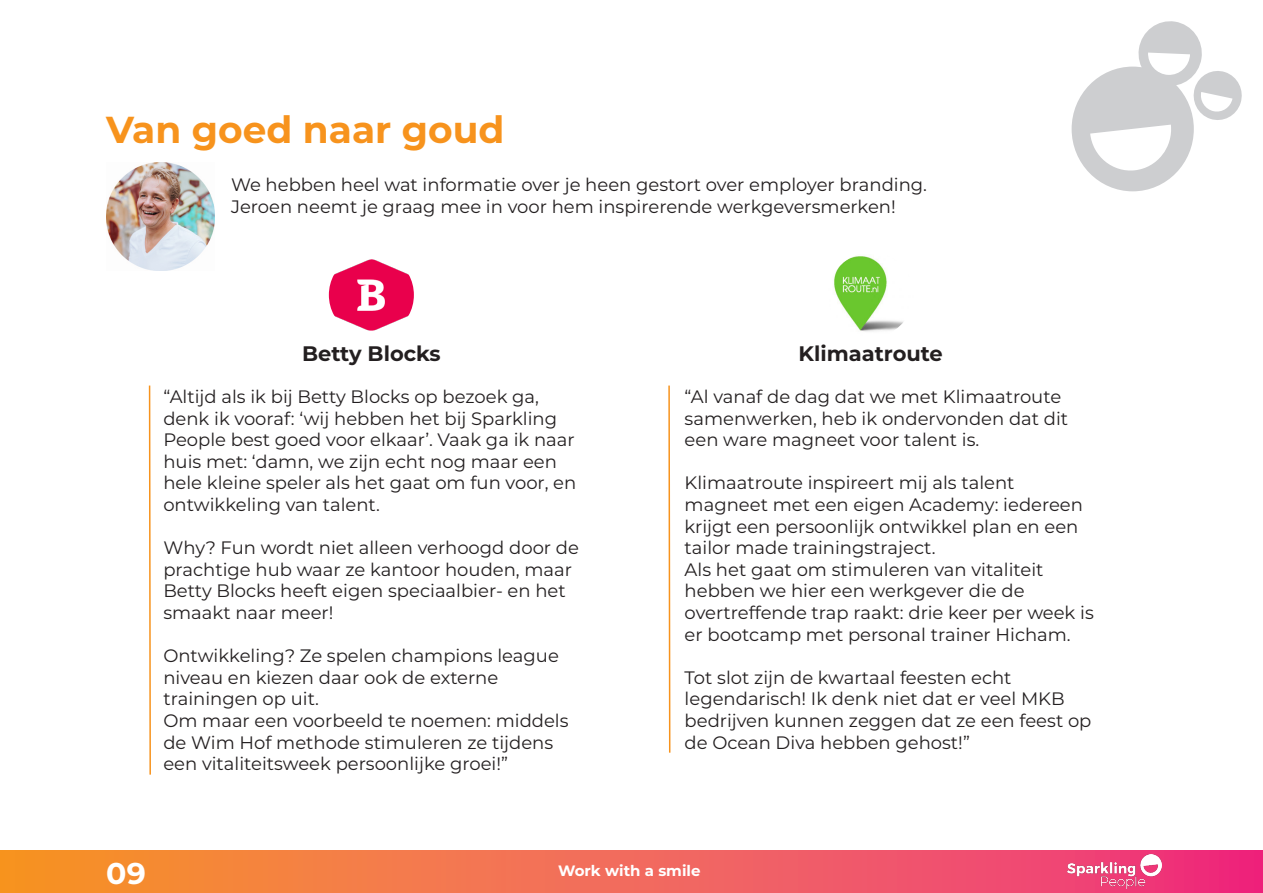
<style>
.page{position:relative;width:1263px;height:893px;background:#fff}
.page>*{position:absolute;margin:0;border:0;box-sizing:border-box;transform-origin:0 0}
.t1{font:700 37.5px "Montserrat";color:#f7931d}
.t2{font:700 30px "Montserrat";color:#fff}
.t3{font:700 21px "Montserrat";color:#231f20}
.t4{font:18px/21.6px "Montserrat";color:#231f20}
.t5{font:700 15px "Montserrat";color:#fff}
</style>
<div class="page">
<svg style="left:0;top:850px;width:1263px;height:43px;background:#f26956"></svg>
<img style="left:1067px;top:855px;width:94px;height:34px">
<svg style="left:1071px;top:21px;width:171px;height:170px"></svg>
<img style="left:329px;top:259px;width:85px;height:72px">
<img style="left:834px;top:256px;width:69px;height:76px">
<svg style="left:148px;top:385px;width:3px;height:390px"></svg>
<img style="left:106px;top:162px;width:109px;height:109px">
<svg style="left:668px;top:385px;width:3px;height:368px"></svg>
<p class="t1" style="left:106px;top:102px;width:400px">Van goed naar goud</p>
<p class="t4" style="left:231px;top:174px;width:697px">We hebben heel wat informatie over je heen gestort over employer branding.<br>Jeroen neemt je graag mee in voor hem inspirerende werkgeversmerken!</p>
<p class="t3" style="left:302px;top:338px;width:140px">Betty Blocks</p>
<p class="t4" style="left:163px;top:385px;width:414px">“Altijd als ik bij Betty Blocks op bezoek ga, denk ik vooraf: ‘wij hebben het bij Sparkling People best goed voor elkaar’. Vaak ga ik naar huis met: ‘damn, we zijn echt nog maar een hele kleine speler als het gaat om fun voor, en ontwikkeling van talent.</p>
<p class="t4" style="left:163px;top:536px;width:417px">Why? Fun wordt niet alleen verhoogd door de prachtige hub waar ze kantoor houden, maar Betty Blocks heeft eigen speciaalbier- en het smaakt naar meer!</p>
<p class="t4" style="left:163px;top:644px;width:397px">Ontwikkeling? Ze spelen champions league niveau en kiezen daar ook de externe trainingen op uit.</p>
<p class="t4" style="left:163px;top:709px;width:407px">Om maar een voorbeeld te noemen: middels de Wim Hof methode stimuleren ze tijdens een vitaliteitsweek persoonlijke groei!”</p>
<p class="t3" style="left:798px;top:338px;width:146px">Klimaatroute</p>
<p class="t4" style="left:685px;top:385px;width:385px">“Al vanaf de dag dat we met Klimaatroute samenwerken, heb ik ondervonden dat dit een ware magneet voor talent is.</p>
<p class="t4" style="left:685px;top:472px;width:400px">Klimaatroute inspireert mij als talent magneet met een eigen Academy: iedereen krijgt een persoonlijk ontwikkel plan en een tailor made trainingstraject.</p>
<p class="t4" style="left:685px;top:558px;width:411px">Als het gaat om stimuleren van vitaliteit hebben we hier een werkgever die de overtreffende trap raakt: drie keer per week is er bootcamp met personal trainer Hicham.</p>
<p class="t4" style="left:685px;top:666px;width:408px">Tot slot zijn de kwartaal feesten echt legendarisch! Ik denk niet dat er veel MKB bedrijven kunnen zeggen dat ze een feest op de Ocean Diva hebben gehost!”</p>
<p class="t2" style="left:106px;top:851px;width:41px">09</p>
<p class="t5" style="left:558px;top:860px;width:144px">Work with a smile</p>
</div>
